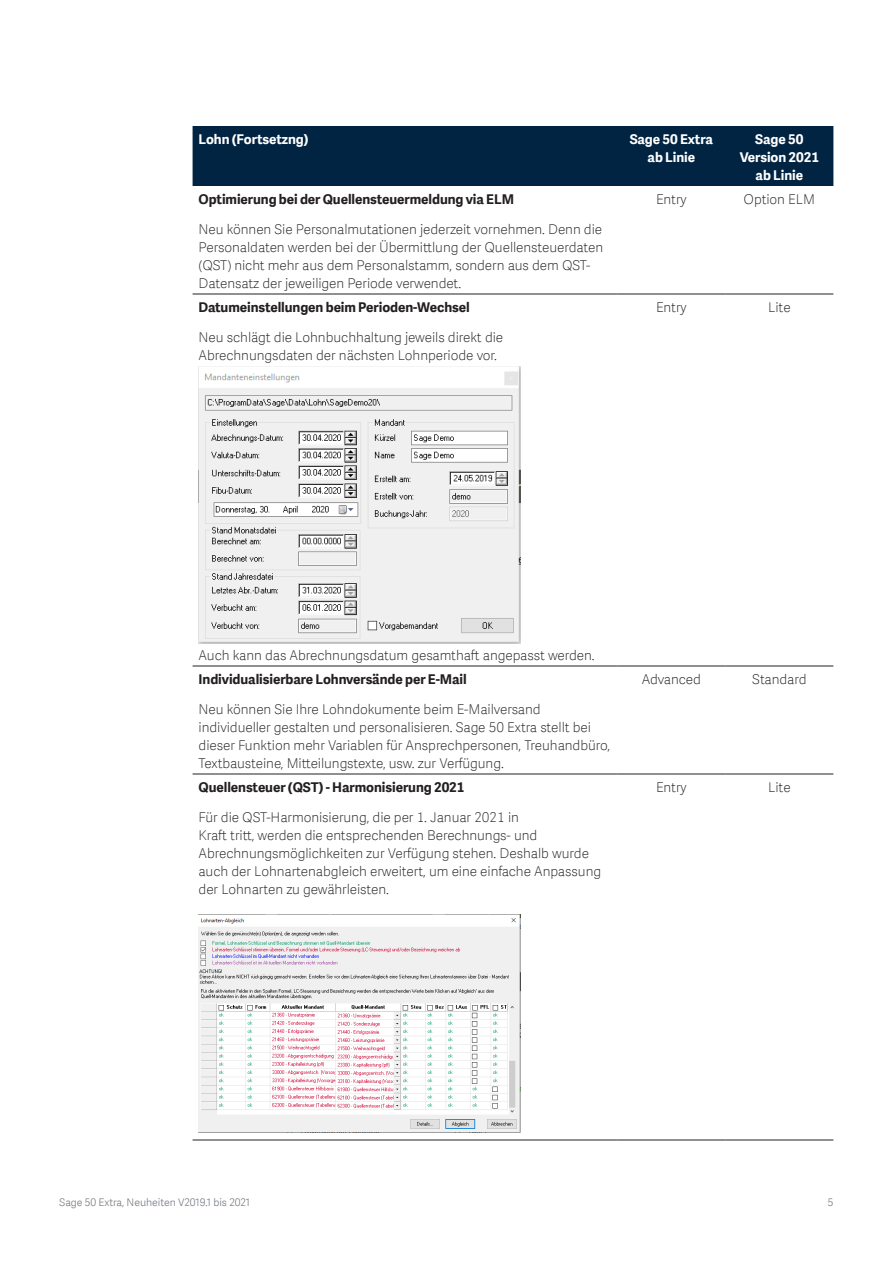
<style>
.page{position:relative;width:893px;height:1263px;background:#fff}
.page>*{position:absolute;margin:0;border:0;box-sizing:border-box;transform-origin:0 0}
.TABLE-_Body_Copy{font:13.5px/18px "Adelle Sans SAGE Th";letter-spacing:-.005em;color:#231f20}
.TABLE-_Body_Copy-2{font:700 13.5px "Adelle Sans SAGE";letter-spacing:-.005em;color:#231f20}
.TABLE-_DB_Body_Bold{font:700 13.5px/18px "Adelle Sans SAGE";letter-spacing:-.005em;color:#fff;text-align:center}
.Running_Footer_Text{font:10.5px "Adelle Sans SAGE Lt";letter-spacing:-.005em;color:#787d83}
</style>
<div class="page">
<div style="left:192px;top:126px;width:641px;height:60px;background:#002442"></div>
<hr style="left:192px;top:294px;width:425px;height:1px;background:#231f20">
<hr style="left:192px;top:666px;width:425px;height:1px;background:#231f20">
<hr style="left:192px;top:774px;width:425px;height:1px;background:#231f20">
<hr style="left:192px;top:1140px;width:425px;height:1px;background:#231f20">
<hr style="left:617px;top:294px;width:108px;height:1px;background:#231f20">
<hr style="left:725px;top:294px;width:108px;height:1px;background:#231f20">
<hr style="left:617px;top:666px;width:108px;height:1px;background:#231f20">
<hr style="left:725px;top:666px;width:108px;height:1px;background:#231f20">
<hr style="left:617px;top:774px;width:108px;height:1px;background:#231f20">
<hr style="left:725px;top:774px;width:108px;height:1px;background:#231f20">
<hr style="left:617px;top:1140px;width:108px;height:1px;background:#231f20">
<hr style="left:725px;top:1140px;width:108px;height:1px;background:#231f20">
<img style="left:198px;top:366px;width:322px;height:278px">
<img style="left:198px;top:915px;width:322px;height:217px">
<p class="TABLE-_DB_Body_Bold" style="left:198px;top:130px;width:112px">Lohn (Fortsetzng)</p>
<p class="TABLE-_DB_Body_Bold" style="left:629px;top:130px;width:85px">Sage 50 Extra ab Linie</p>
<p class="TABLE-_DB_Body_Bold" style="left:739px;top:130px;width:81px">Sage 50<br>Version 2021 ab Linie</p>
<p class="TABLE-_Body_Copy-2" style="left:198px;top:189px;width:317px">Optimierung bei der Quellensteuermeldung via ELM</p>
<p class="TABLE-_Body_Copy" style="left:198px;top:220px;width:406px">Neu können Sie Personalmutationen jederzeit vornehmen. Denn die Personaldaten werden bei der Übermittlung der Quellensteuerdaten (QST) nicht mehr aus dem Personalstamm, sondern aus dem QST-Datensatz der jeweiligen Periode verwendet.</p>
<p class="TABLE-_Body_Copy" style="left:656px;top:190px;width:32px">Entry</p>
<p class="TABLE-_Body_Copy" style="left:743px;top:190px;width:73px">Option ELM</p>
<p class="TABLE-_Body_Copy-2" style="left:198px;top:297px;width:273px">Datumeinstellungen beim Perioden-Wechsel</p>
<p class="TABLE-_Body_Copy" style="left:198px;top:328px;width:306px">Neu schlägt die Lohnbuchhaltung jeweils direkt die<br>Abrechnungsdaten der nächsten Lohnperiode vor.</p>
<p class="TABLE-_Body_Copy" style="left:656px;top:298px;width:32px">Entry</p>
<p class="TABLE-_Body_Copy" style="left:768px;top:298px;width:24px">Lite</p>
<p class="TABLE-_Body_Copy" style="left:198px;top:646px;width:398px">Auch kann das Abrechnungsdatum gesamthaft angepasst werden.</p>
<p class="TABLE-_Body_Copy-2" style="left:198px;top:669px;width:270px">Individualisierbare Lohnversände per E-Mail</p>
<p class="TABLE-_Body_Copy" style="left:198px;top:700px;width:413px">Neu können Sie Ihre Lohndokumente beim E-Mailversand individueller gestalten und personalisieren. Sage 50 Extra stellt bei dieser Funktion mehr Variablen für Ansprechpersonen, Treuhandbüro, Textbausteine, Mitteilungstexte, usw. zur Verfügung.</p>
<p class="TABLE-_Body_Copy-2" style="left:198px;top:777px;width:267px">Quellensteuer (QST) - Harmonisierung 2021</p>
<p class="TABLE-_Body_Copy" style="left:198px;top:808px;width:404px">Für die QST-Harmonisierung, die per 1. Januar 2021 in<br>Kraft tritt, werden die entsprechenden Berechnungs- und Abrechnungsmöglichkeiten zur Verfügung stehen. Deshalb wurde auch der Lohnartenabgleich erweitert, um eine einfache Anpassung der Lohnarten zu gewährleisten.</p>
<p class="TABLE-_Body_Copy" style="left:641px;top:670px;width:61px">Advanced</p>
<p class="TABLE-_Body_Copy" style="left:752px;top:670px;width:56px">Standard</p>
<p class="TABLE-_Body_Copy" style="left:656px;top:778px;width:32px">Entry</p>
<p class="TABLE-_Body_Copy" style="left:768px;top:778px;width:24px">Lite</p>
<p class="Running_Footer_Text" style="left:59px;top:1195px;width:192px">Sage 50 Extra, Neuheiten V2019.1 bis 2021</p>
<p class="Running_Footer_Text" style="left:827px;top:1195px;width:7px">5</p>
</div>
